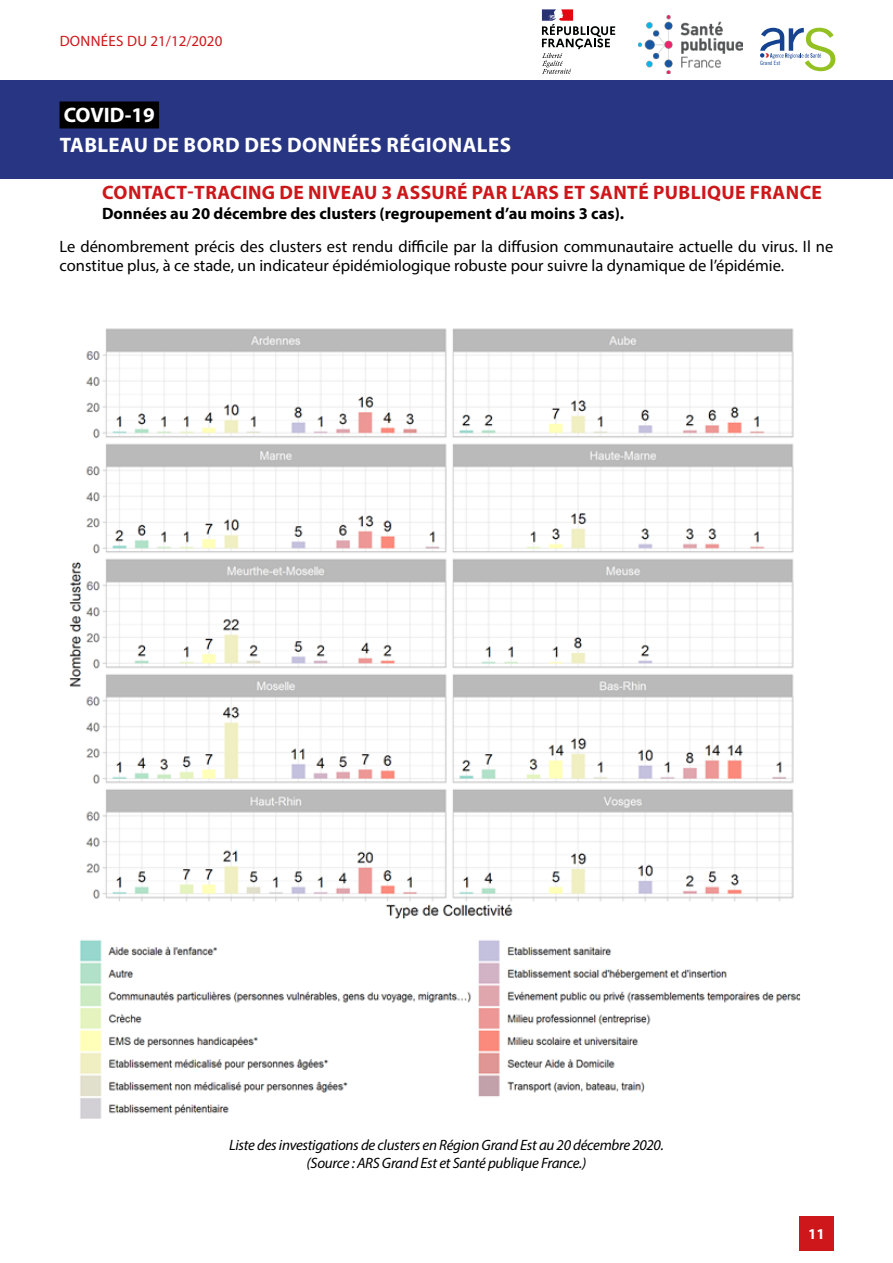
<style>
.page{position:relative;width:893px;height:1263px;background:#fff}
.page>*{position:absolute;margin:0;border:0;box-sizing:border-box;transform-origin:0 0}
.t1{font:700 21px/29.4px "Myriad Pro";letter-spacing:.02em;color:#fff}
.t2{font:700 19.5px "Myriad Pro";letter-spacing:.02em;color:#cd171a}
.t3{font:16.5px/19.8px "Myriad Pro";color:#000}
.t4{font:700 16.5px "Myriad Pro";color:#000}
.t5{font:italic 15px/18px "Myriad Pro";letter-spacing:-.02em;color:#000;text-align:center}
.t6{font:15px "Myriad Pro";letter-spacing:.02em;color:#cd171a}
.t7{font:700 15px "Myriad Pro";color:#fff}
.t8{font:5.85px "Trade Gothic LT Std Cn 18";color:#154390}
</style>
<div class="page">
<div style="left:0;top:80px;width:893px;height:99px;background:#283583"></div>
<div style="left:60px;top:101px;width:99px;height:27px;background:#000"></div>
<div style="left:799px;top:1216px;width:34px;height:34px;background:#cd171a"></div>
<img style="left:638px;top:15px;width:104px;height:59px">
<svg style="left:760px;top:28px;width:75px;height:43px"></svg>
<svg style="left:542px;top:9px;width:73px;height:65px"></svg>
<img style="left:69px;top:328px;width:732px;height:791px">
<p class="t6" style="left:60px;top:31px;width:164px">DONNÉES DU 21/12/2020</p>
<p class="t1" style="left:60px;top:100px;width:453px">COVID-19<br>TABLEAU DE BORD DES DONNÉES RÉGIONALES</p>
<p class="t8" style="left:760px;top:59px;width:22px">Grand Est</p>
<p class="t2" style="left:102px;top:180px;width:721px">CONTACT-TRACING DE NIVEAU 3 ASSURÉ PAR L’ARS ET SANTÉ PUBLIQUE FRANCE</p>
<p class="t4" style="left:102px;top:203px;width:524px">Données au 20 décembre des clusters (regroupement d’au moins 3 cas).</p>
<p class="t3" style="left:60px;top:236px;width:775px">Le dénombrement précis des clusters est rendu difficile par la diffusion communautaire actuelle du virus. Il ne constitue plus, à ce stade, un indicateur épidémiologique robuste pour suivre la dynamique de l’épidémie.</p>
<p class="t5" style="left:229px;top:1136px;width:436px">Liste des investigations de clusters en Région Grand Est au 20 décembre 2020. (Source : ARS Grand Est et Santé publique France.)</p>
<p class="t7" style="left:808px;top:1224px;width:18px">11</p>
</div>
